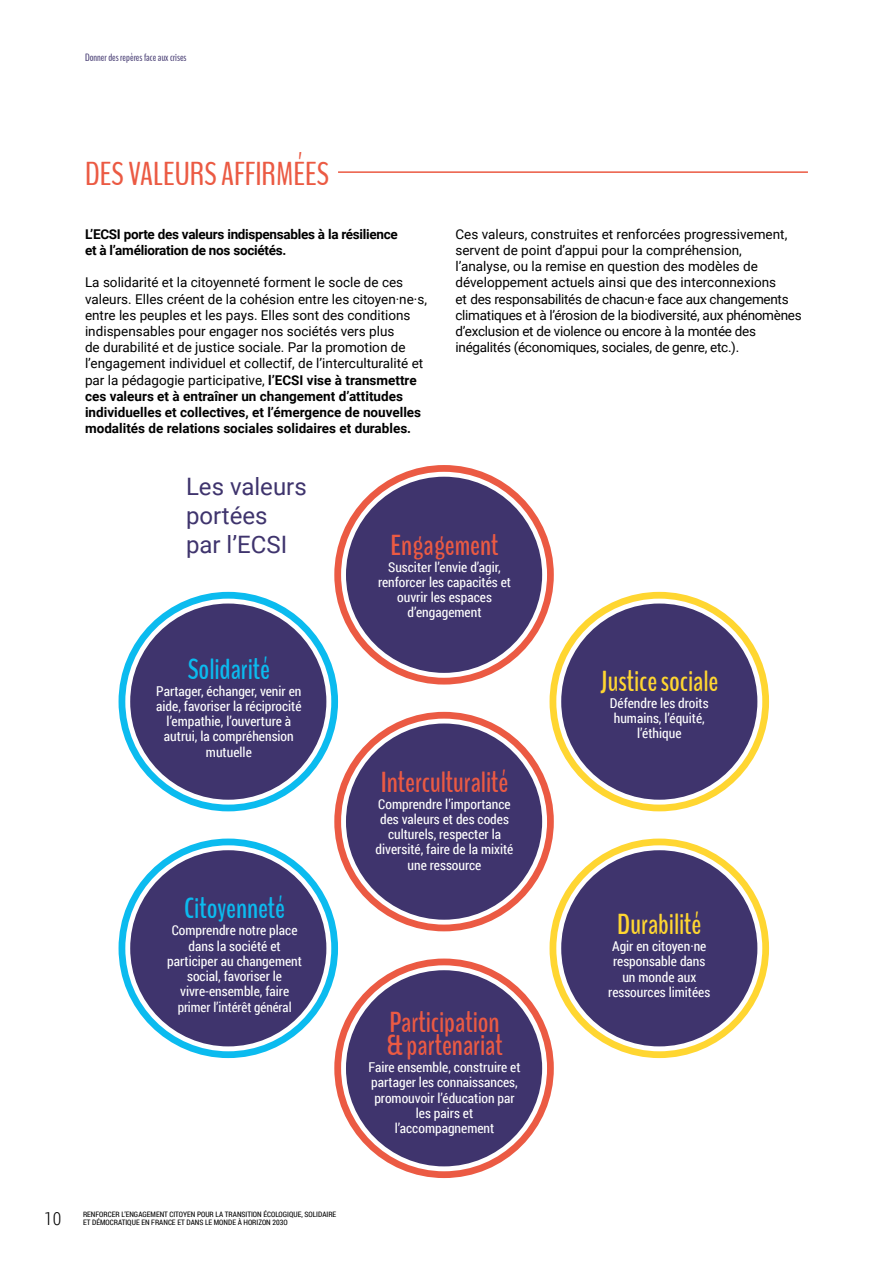
<style>
.page{position:relative;width:893px;height:1263px;background:#fff}
.page>*{position:absolute;margin:0;border:0;box-sizing:border-box;transform-origin:0 0}
.t1{font:33px "Bench Nine";color:#eb5a43}
.t2{font:700 28.8px/23.7px "Bench Nine";color:#eb5a43}
.t3{font:700 28.8px "Bench Nine";color:#ffd631}
.t4{font:700 28.8px "Bench Nine";color:#0bbbef}
.t5{font:24px/28.8px "Roboto";color:#3f346d}
.t6{font:300 18px "Roboto Condensed";color:#000}
.t7{font:13.5px/16.2px "Roboto";color:#000}
.t8{font:13.5px/15.3px "Roboto Condensed";color:#fff;text-align:center}
.t9{font:700 13.5px/16.2px "Roboto";letter-spacing:-.02em;color:#000}
.t10{font:10.5px "Bench Nine";color:#3f346d}
.t11{font:7.5px "Roboto Condensed";color:#000}
.s1{font-weight:700}
</style>
<div class="page">
<hr style="left:338px;top:171px;width:470px;height:2px;background:#eb5a43">
<div style="left:550px;top:592px;width:219px;height:219px;border:7px solid #ffd631;border-radius:50%"></div>
<div style="left:561px;top:603px;width:196px;height:197px;background:#3f346d;border-radius:50%"></div>
<div style="left:550px;top:838px;width:219px;height:220px;border:7px solid #ffd631;border-radius:50%"></div>
<div style="left:561px;top:850px;width:196px;height:196px;background:#3f346d;border-radius:50%"></div>
<div style="left:119px;top:592px;width:219px;height:219px;border:7px solid #0bbbef;border-radius:50%"></div>
<div style="left:130px;top:603px;width:196px;height:197px;background:#3f346d;border-radius:50%"></div>
<div style="left:119px;top:838px;width:219px;height:220px;border:7px solid #0bbbef;border-radius:50%"></div>
<div style="left:130px;top:850px;width:196px;height:196px;background:#3f346d;border-radius:50%"></div>
<div style="left:334px;top:712px;width:220px;height:219px;border:7px solid #eb5a43;border-radius:50%"></div>
<div style="left:346px;top:723px;width:196px;height:197px;background:#3f346d;border-radius:50%"></div>
<div style="left:334px;top:465px;width:220px;height:219px;border:7px solid #eb5a43;border-radius:50%"></div>
<div style="left:346px;top:477px;width:196px;height:196px;background:#3f346d;border-radius:50%"></div>
<div style="left:334px;top:958px;width:220px;height:220px;border:7px solid #eb5a43;border-radius:50%"></div>
<div style="left:346px;top:970px;width:196px;height:196px;background:#3f346d;border-radius:50%"></div>
<p class="t10" style="left:85px;top:50px;width:103px">Donner des repères face aux crises</p>
<h1 class="t1" style="left:85px;top:152px;width:246px">DES VALEURS AFFIRMÉES</h1>
<p class="t9" style="left:85px;top:225px;width:314px">L’ECSI porte des valeurs indispensables à la résilience et à l’amélioration de nos sociétés.</p>
<p class="t7" style="left:85px;top:274px;width:343px">La solidarité et la citoyenneté forment le socle de ces valeurs. Elles créent de la cohésion entre les citoyen·ne·s, entre les peuples et les pays. Elles sont des conditions indispensables pour engager nos sociétés vers plus<br>de durabilité et de justice sociale. Par la promotion de l’engagement individuel et collectif, de l’interculturalité et par la pédagogie participative, <span class="s1">l’ECSI vise à transmettre ces valeurs et à entraîner un changement d’attitudes individuelles et collectives, et l’émergence de nouvelles modalités de relations sociales solidaires et durables.</span></p>
<p class="t7" style="left:455px;top:225px;width:348px">Ces valeurs, construites et renforcées progressivement, servent de point d’appui pour la compréhension,<br>l’analyse, ou la remise en question des modèles de développement actuels ainsi que des interconnexions<br>et des responsabilités de chacun·e face aux changements climatiques et à l’érosion de la biodiversité, aux phénomènes d’exclusion et de violence ou encore à la montée des inégalités (économiques, sociales, de genre, etc.).</p>
<h3 class="t5" style="left:186px;top:471px;width:122px">Les valeurs portées par l’ECSI</h3>
<h2 class="t4" style="left:188px;top:650px;width:84px">Solidarité</h2>
<p class="t8" style="left:156px;top:683px;width:147px">Partager, échanger, venir en aide, favoriser la réciprocité l’empathie, l’ouverture à autrui, la compréhension mutuelle</p>
<h2 class="t4" style="left:184px;top:890px;width:102px">Citoyenneté</h2>
<p class="t8" style="left:167px;top:922px;width:136px">Comprendre notre place dans la société et participer au changement social, favoriser le vivre-ensemble, faire primer l’intérêt général</p>
<p class="t11" style="left:83px;top:1209px;width:255px">RENFORCER L’ENGAGEMENT CITOYEN POUR LA TRANSITION ÉCOLOGIQUE, SOLIDAIRE</p>
<h3 class="t6" style="left:44px;top:1206px;width:19px">10</h3>
<p class="t11" style="left:83px;top:1217px;width:206px">ET DÉMOCRATIQUE EN FRANCE ET DANS LE MONDE À HORIZON 203O</p>
<h2 class="t2" style="left:391px;top:534px;width:109px">Engagement</h2>
<p class="t8" style="left:378px;top:559px;width:135px">Susciter l’envie d’agir, renforcer les capacités et ouvrir les espaces d’engagement</p>
<h2 class="t2" style="left:381px;top:771px;width:129px">Interculturalité</h2>
<p class="t8" style="left:376px;top:796px;width:139px">Comprendre l’importance des valeurs et des codes culturels, respecter la diversité, faire de la mixité une ressource</p>
<h2 class="t2" style="left:386px;top:1010px;width:118px">Participation &amp; partenariat</h2>
<p class="t8" style="left:369px;top:1059px;width:153px">Faire ensemble, construire et partager les connaissances, promouvoir l’éducation par les pairs et l’accompagnement</p>
<h2 class="t3" style="left:600px;top:662px;width:120px">Justice sociale</h2>
<p class="t8" style="left:610px;top:695px;width:100px">Défendre les droits humains, l’équité, l’éthique</p>
<h2 class="t3" style="left:617px;top:906px;width:86px">Durabilité</h2>
<p class="t8" style="left:608px;top:938px;width:104px">Agir en citoyen·ne responsable dans un monde aux ressources limitées</p>
</div>
